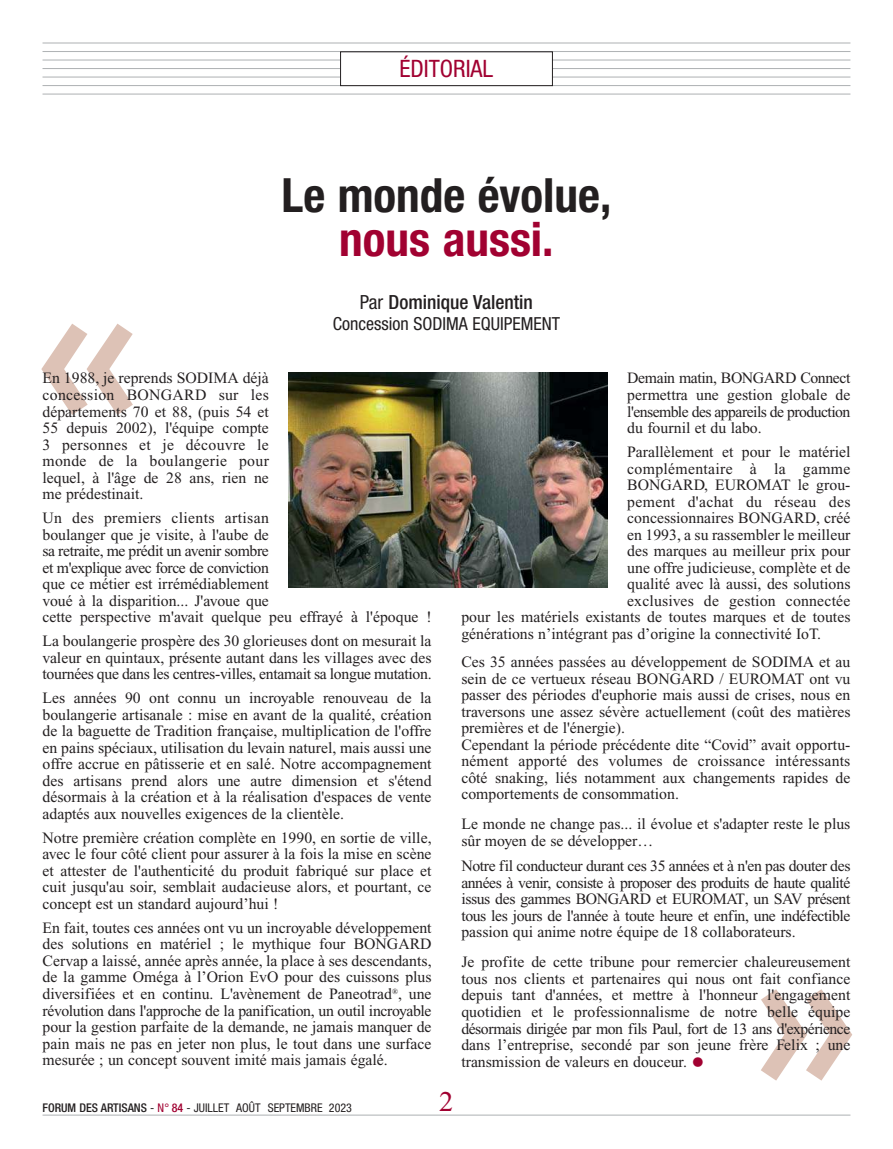
<style>
.page{position:relative;width:893px;height:1149px;background:#fff}
.page>*{position:absolute;margin:0;border:0;box-sizing:border-box;transform-origin:0 0}
.t1{font:800 202.95px "Avenir";color:#ddc2b6}
.t2{font:700 condensed 47.25px "Helvetica Neue";color:#231f20}
.t3{font:700 condensed 47.25px "Helvetica Neue";color:#a10131}
.t4{font:39px "Times New Roman";color:#a10131}
.t5{font:28.5px "Times New Roman";color:#a10131}
.t6{font:condensed 24px "Helvetica Neue";color:#a10131}
.t7{font:500 condensed 19.5px "Helvetica Neue";color:#231f20}
.t8{font:condensed 18px "Helvetica Neue";color:#231f20}
.t9{font:15.75px/16.5px "Times New Roman";color:#231f20;text-align:justify}
.t10{font:15.75px "Times New Roman";letter-spacing:.02em;color:#231f20}
.t11{font:condensed 12px "Helvetica Neue";color:#231f20}
.s1{font-weight:400}
.s2{font-weight:500}
.s3{color:#a10131}
.s4{font-weight:500;color:#a10131}
</style>
<div class="page">
<hr style="left:43px;top:42px;width:807px;height:1px;background:#b1b4b6">
<hr style="left:43px;top:51px;width:807px;height:1px;background:#b1b4b6">
<hr style="left:43px;top:1114px;width:807px;height:1px;background:#b1b4b6">
<hr style="left:43px;top:59px;width:807px;height:2px;background:#b1b4b6">
<hr style="left:43px;top:68px;width:807px;height:1px;background:#b1b4b6">
<hr style="left:43px;top:76px;width:807px;height:2px;background:#b1b4b6">
<hr style="left:43px;top:85px;width:807px;height:1px;background:#b1b4b6">
<hr style="left:43px;top:93px;width:807px;height:2px;background:#b1b4b6">
<div style="left:341px;top:52px;width:211px;height:34px;background:#fff"></div>
<div style="left:340px;top:51px;width:213px;height:35px;border:1px solid #231f20"></div>
<img style="left:288px;top:372px;width:320px;height:215px">
<h3 class="t6" style="left:399px;top:60px;width:95px">ÉDITORIAL</h3>
<h2 class="t2" style="left:281px;top:179px;width:331px">Le monde évolue,</h2>
<h2 class="t3" style="left:339px;top:222px;width:216px">nous aussi.</h2>
<p class="t7" style="left:360px;top:295px;width:175px"><span class="s1">Par</span> Dominique Valentin</p>
<p class="t8" style="left:333px;top:317px;width:229px">Concession SODIMA EQUIPEMENT</p>
<h1 class="t1" style="left:35px;top:266px;width:107px">«</h1>
<p class="t9" style="left:627px;top:371px;width:225px">Demain matin, BONGARD Connect permettra une gestion globale de l'ensemble des appareils de production du fournil et du labo.</p>
<p class="t9" style="left:627px;top:445px;width:225px">Parallèlement et pour le matériel</p>
<p class="t10" style="left:627px;top:462px;width:225px">complémentaire à la gamme</p>
<p class="t9" style="left:627px;top:478px;width:225px">BONGARD, EUROMAT le grou-</p>
<p class="t10" style="left:627px;top:495px;width:225px">pement d'achat du réseau des</p>
<p class="t9" style="left:627px;top:511px;width:225px">concessionnaires BONGARD, créé</p>
<p class="t9" style="left:627px;top:527px;width:225px">en 1993, a su rassembler le meilleur</p>
<p class="t9" style="left:627px;top:544px;width:225px">des marques au meilleur prix pour</p>
<p class="t9" style="left:627px;top:560px;width:225px">une offre judicieuse, complète et de</p>
<p class="t9" style="left:627px;top:577px;width:225px">qualité avec là aussi, des solutions</p>
<p class="t9" style="left:627px;top:593px;width:225px">exclusives de gestion connectée</p>
<p class="t9" style="left:461px;top:610px;width:391px">pour les matériels existants de toutes marques et de toutes</p>
<p class="t9" style="left:461px;top:626px;width:361px">générations n’intégrant pas d’origine la connectivité IoT.</p>
<p class="t9" style="left:461px;top:655px;width:391px;text-align:left">Ces 35 années passées au développement de SODIMA et au sein de ce vertueux réseau BONGARD / EUROMAT ont vu passer des périodes d'euphorie mais aussi de crises, nous en traversons une assez sévère actuellement (coût des matières premières et de l'énergie).<br>Cependant la période précédente dite “Covid” avait opportu&shy;nément apporté des volumes de croissance intéressants côté snaking, liés notamment aux changements rapides de comportements de consommation.</p>
<p class="t9" style="left:461px;top:817px;width:391px">Le monde ne change pas... il évolue et s'adapter reste le plus sûr moyen de se développer…</p>
<p class="t9" style="left:461px;top:859px;width:391px">Notre fil conducteur durant ces 35 années et à n'en pas douter des années à venir, consiste à proposer des produits de haute qualité issus des gammes BONGARD et EUROMAT, un SAV présent tous les jours de l'année à toute heure et enfin, une indéfectible passion qui anime notre équipe de 18 collaborateurs.</p>
<p class="t9" style="left:461px;top:955px;width:391px">Je profite de cette tribune pour remercier chaleureusement tous nos clients et partenaires qui nous ont fait confiance depuis tant d'années, et mettre à l'honneur l'engagement quotidien et le professionnalisme de notre belle équipe désormais dirigée par mon fils Paul, fort de 13 ans d'expérience dans l’entreprise, secondé par son jeune frère Felix ; une transmission de valeurs en douceur.</p>
<p class="t9" style="left:43px;top:371px;width:228px">En 1988, je reprends SODIMA déjà concession BONGARD sur les départements 70 et 88, (puis 54 et 55 depuis 2002), l'équipe compte 3 personnes et je découvre le monde de la boulangerie pour lequel, à l'âge de 28 ans, rien ne me prédestinait.</p>
<p class="t9" style="left:43px;top:511px;width:391px;text-align:left">Un des premiers clients artisan<br>boulanger que je visite, à l'aube de<br>sa retraite, me prédit un avenir sombre<br>et m'explique avec force de conviction<br>que ce métier est irrémédiablement<br>voué à la disparition... J'avoue que<br>cette perspective m'avait quelque peu effrayé à l'époque !</p>
<p class="t9" style="left:43px;top:634px;width:391px">La boulangerie prospère des 30 glorieuses dont on mesurait la valeur en quintaux, présente autant dans les villages avec des tournées que dans les centres-villes, entamait sa longue mutation.</p>
<p class="t9" style="left:43px;top:691px;width:391px">Les années 90 ont connu un incroyable renouveau de la boulangerie artisanale : mise en avant de la qualité, création de la baguette de Tradition française, multiplication de l'offre en pains spéciaux, utilisation du levain naturel, mais aussi une offre accrue en pâtisserie et en salé. Notre accompagnement des artisans prend alors une autre dimension et s'étend désormais à la création et à la réalisation d'espaces de vente adaptés aux nouvelles exigences de la clientèle.</p>
<p class="t9" style="left:43px;top:830px;width:391px">Notre première création complète en 1990, en sortie de ville, avec le four côté client pour assurer à la fois la mise en scène et attester de l'authenticité du produit fabriqué sur place et cuit jusqu'au soir, semblait audacieuse alors, et pourtant, ce concept est un standard aujourd’hui !</p>
<p class="t9" style="left:43px;top:920px;width:391px">En fait, toutes ces années ont vu un incroyable développement des solutions en matériel ; le mythique four BONGARD Cervap a laissé, année après année, la place à ses descendants, de la gamme Oméga à l’Orion EvO pour des cuissons plus diversifiées et en continu. L'avènement de Paneotrad<sup>®</sup>, une révolution dans l'approche de la panification, un outil incroyable pour la gestion parfaite de la demande, ne jamais manquer de pain mais ne pas en jeter non plus, le tout dans une surface mesurée ; un concept souvent imité mais jamais égalé.</p>
<h3 class="t4" style="left:691px;top:1047px;width:15px">•</h3>
<p class="t11" style="left:43px;top:1102px;width:311px"><span class="s2">FORUM DES ARTISANS</span> - <span class="s3">N°</span> <span class="s4">84</span> - JUILLET AOÛT SEPTEMBRE 2023</p>
<h3 class="t5" style="left:439px;top:1091px;width:16px">2</h3>
</div>
